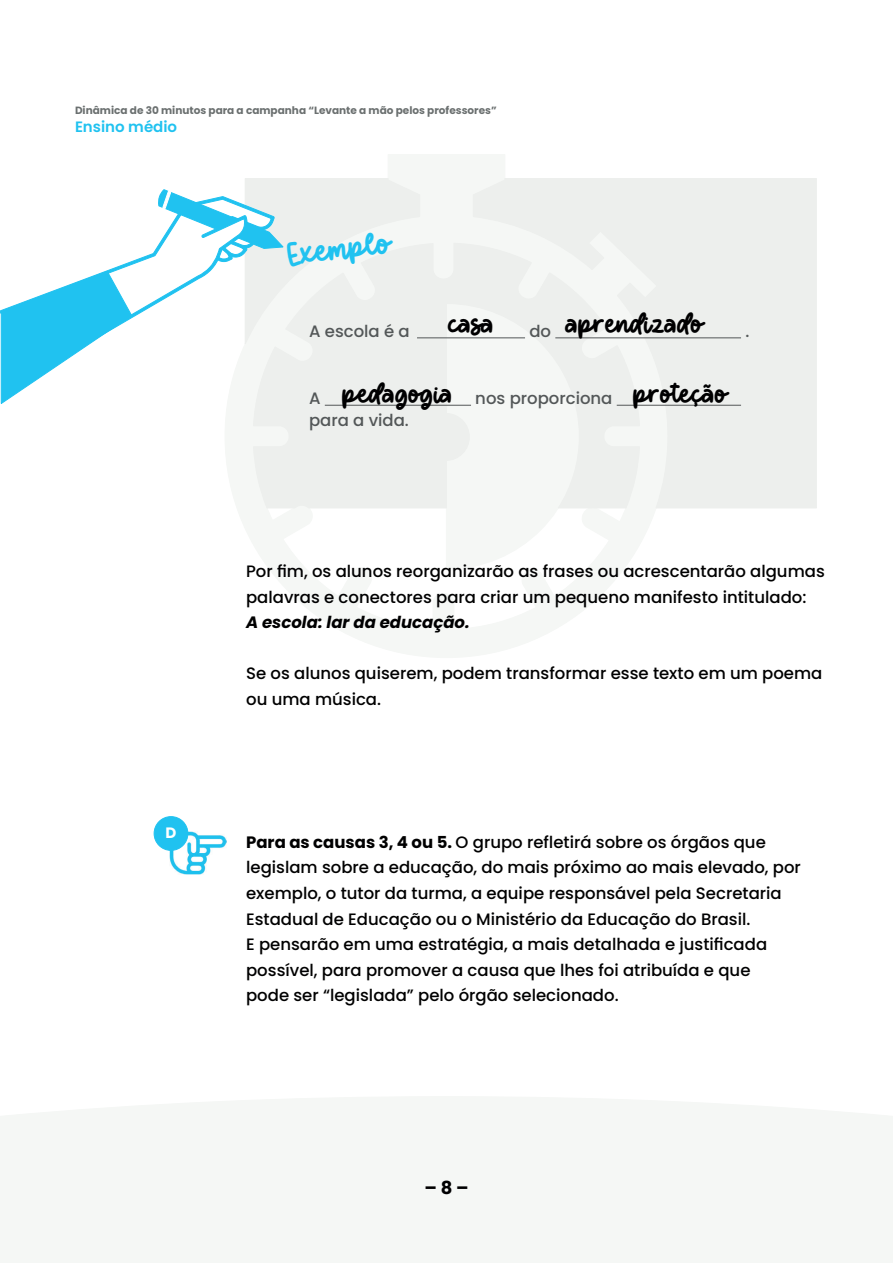
<style>
.page{position:relative;width:893px;height:1263px;background:#fff}
.page>*{position:absolute;margin:0;border:0;box-sizing:border-box;transform-origin:0 0}
.Paragraph_Style1{font:24px "Sweet Brownie";color:#20c2f0}
.Paragraph_Style1-2{font:21px "Sweet Brownie";color:#000001}
.t1{font:700 18px "Poppins";color:#000001}
.Paragraph_Style1-3{font:500 16.5px/25.7px "Poppins";color:#000001}
.Paragraph_Style1-4{font:500 16.5px "Poppins";color:#535758}
.t2{font:600 15px "Poppins";color:#20c2f0}
.Paragraph_Style1-5{font:700 15px "Poppins";color:#fff}
.t3{font:700 10.5px "Poppins";color:#6b7070}
.s1{font-weight:700;font-style:italic}
.s2{font-weight:700}
</style>
<div class="page">
<div style="left:245px;top:178px;width:571px;height:330px;background:#edefed"></div>
<svg style="left:0;top:190px;width:283px;height:213px"></svg>
<img style="left:170px;top:831px;width:57px;height:43px">
<svg style="left:154px;top:816px;width:34px;height:34px"></svg>
<hr style="left:417px;top:337px;width:108px;height:1px;background:#535758">
<hr style="left:555px;top:337px;width:186px;height:1px;background:#535758">
<hr style="left:325px;top:405px;width:146px;height:1px;background:#535758">
<hr style="left:617px;top:405px;width:124px;height:1px;background:#535758">
<p class="t3" style="left:75px;top:105px;width:423px">Dinâmica de 30 minutos para a campanha “Levante a mão pelos professores”</p>
<p class="t2" style="left:75px;top:118px;width:104px">Ensino médio</p>
<p class="Paragraph_Style1" style="left:285px;top:236px;width:106px;rotate:-7deg">Exemplo</p>
<p class="Paragraph_Style1-2" style="left:448px;top:307px;width:48px">casa</p>
<p class="Paragraph_Style1-2" style="left:566px;top:307px;width:138px">aprendizado</p>
<p class="Paragraph_Style1-4" style="left:309px;top:321px;width:102px">A escola é a</p>
<p class="Paragraph_Style1-4" style="left:529px;top:321px;width:23px">do</p>
<p class="Paragraph_Style1-4" style="left:745px;top:321px;width:5px">.</p>
<p class="Paragraph_Style1-2" style="left:343px;top:376px;width:112px">pedagogia</p>
<p class="Paragraph_Style1-2" style="left:634px;top:376px;width:95px">proteção</p>
<p class="Paragraph_Style1-4" style="left:309px;top:389px;width:13px">A</p>
<p class="Paragraph_Style1-4" style="left:475px;top:389px;width:139px">nos proporciona</p>
<p class="Paragraph_Style1-4" style="left:309px;top:411px;width:101px">para a vida.</p>
<p class="Paragraph_Style1-5" style="left:166px;top:824px;width:12px">D</p>
<p class="Paragraph_Style1-3" style="left:246px;top:558px;width:580px">Por fim, os alunos reorganizarão as frases ou acrescentarão algumas palavras e conectores para criar um pequeno manifesto intitulado:<br><span class="s1">A escola: lar da educação.</span></p>
<p class="Paragraph_Style1-3" style="left:246px;top:661px;width:578px">Se os alunos quiserem, podem transformar esse texto em um poema ou uma música.</p>
<p class="Paragraph_Style1-3" style="left:246px;top:829px;width:556px"><span class="s2">Para as causas 3, 4 ou 5.</span> O grupo refletirá sobre os órgãos que legislam sobre a educação, do mais próximo ao mais elevado, por exemplo, o tutor da turma, a equipe responsável pela Secretaria Estadual de Educação ou o Ministério da Educação do Brasil.<br>E pensarão em uma estratégia, a mais detalhada e justificada possível, para promover a causa que lhes foi atribuída e que<br>pode ser “legislada” pelo órgão selecionado.</p>
<p class="t1" style="left:424px;top:1177px;width:46px">– 8 –</p>
</div>
